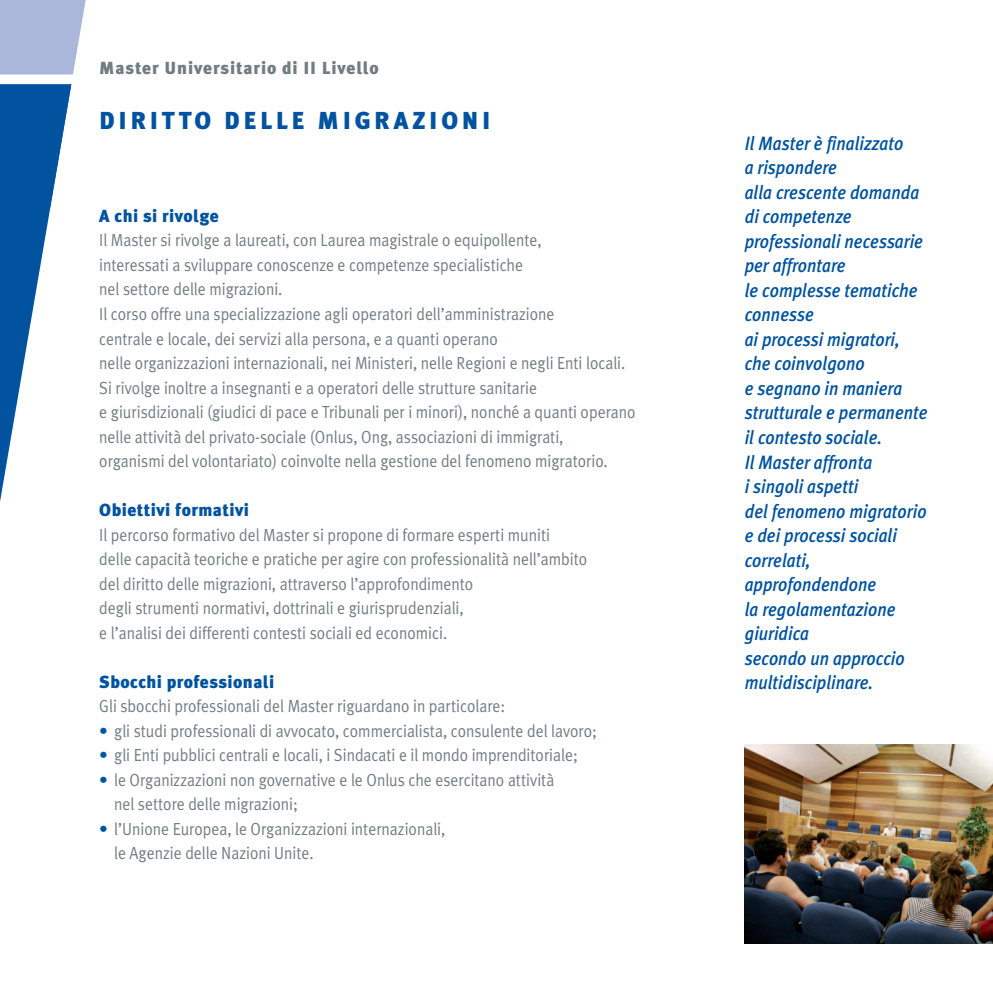
<style>
.page{position:relative;width:993px;height:993px;background:#fff}
.page>*{position:absolute;margin:0;border:0;box-sizing:border-box;transform-origin:0 0}
.t1{font:900 24.5px "Meta Plus";letter-spacing:.15em;color:#0153a0}
.t2{font:italic 500 19.25px/24.5px "Meta Plus";color:#0153a0;scale:.9 1}
.t3{font:17.5px/24.5px "Meta Plus Normal";color:#727d83;scale:.9 1}
.t4{font:900 17.5px "Meta Plus";letter-spacing:.025em;color:#0153a0}
.t5{font:900 17.5px "Meta Plus";letter-spacing:.05em;color:#727d83}
.s1{color:#0153a0}
</style>
<div class="page">
<svg style="left:0;top:208px;width:51px;height:294px;fill:#0153a0"></svg>
<svg style="left:0;top:84px;width:71px;height:124px;background:#256bad"></svg>
<svg style="left:0;top:0;width:86px;height:74px;background:#b1bcdc"></svg>
<img style="left:744px;top:744px;width:248px;height:199px">
<p class="t5" style="left:99px;top:58px;width:281px">Master Universitario di II Livello</p>
<h1 class="t1" style="left:99px;top:106px;width:392px">DIRITTO DELLE MIGRAZIONI</h1>
<p class="t4" style="left:99px;top:205px;width:121px">A chi si rivolge</p>
<p class="t3" style="left:99px;top:228px;width:597px">Il Master si rivolge a laureati, con Laurea magistrale o equipollente,<br>interessati a sviluppare conoscenze e competenze specialistiche<br>nel settore delle migrazioni.<br>Il corso offre una specializzazione agli operatori dell’amministrazione<br>centrale e locale, dei servizi alla persona, e a quanti operano<br>nelle organizzazioni internazionali, nei Ministeri, nelle Regioni e negli Enti locali.<br>Si rivolge inoltre a insegnanti e a operatori delle strutture sanitarie<br>e giurisdizionali (giudici di pace e Tribunali per i minori), nonché a quanti operano nelle attività del privato-sociale (Onlus, Ong, associazioni di immigrati,<br>organismi del volontariato) coinvolte nella gestione del fenomeno migratorio.</p>
<p class="t4" style="left:99px;top:499px;width:151px">Obiettivi formativi</p>
<p class="t3" style="left:99px;top:522px;width:543px">Il percorso formativo del Master si propone di formare esperti muniti<br>delle capacità teoriche e pratiche per agire con professionalità nell’ambito del diritto delle migrazioni, attraverso l’approfondimento<br>degli strumenti normativi, dottrinali e giurisprudenziali,<br>e l’analisi dei differenti contesti sociali ed economici.</p>
<p class="t4" style="left:99px;top:671px;width:176px">Sbocchi professionali</p>
<p class="t3" style="left:99px;top:693px;width:452px">Gli sbocchi professionali del Master riguardano in particolare:</p>
<p class="t3" style="left:99px;top:718px;width:554px"><span class="s1">•</span> gli studi professionali di avvocato, commercialista, consulente del lavoro;</p>
<p class="t3" style="left:99px;top:742px;width:533px"><span class="s1">•</span> gli Enti pubblici centrali e locali, i Sindacati e il mondo imprenditoriale;</p>
<p class="t3" style="left:114px;top:767px;width:490px;text-indent:-15px"><span class="s1">•</span> le Organizzazioni non governative e le Onlus che esercitano attività nel settore delle migrazioni;</p>
<p class="t3" style="left:114px;top:816px;width:369px;text-indent:-15px"><span class="s1">•</span> l’Unione Europea, le Organizzazioni internazionali, le Agenzie delle Nazioni Unite.</p>
<p class="t2" style="left:744px;top:131px;width:204px">Il Master è finalizzato<br>a rispondere<br>alla crescente domanda di competenze professionali necessarie per affrontare<br>le complesse tematiche connesse<br>ai processi migratori, che coinvolgono<br>e segnano in maniera strutturale e permanente il contesto sociale.<br>Il Master affronta<br>i singoli aspetti<br>del fenomeno migratorio e dei processi sociali correlati, approfondendone<br>la regolamentazione giuridica<br>secondo un approccio multidisciplinare.</p>
</div>
